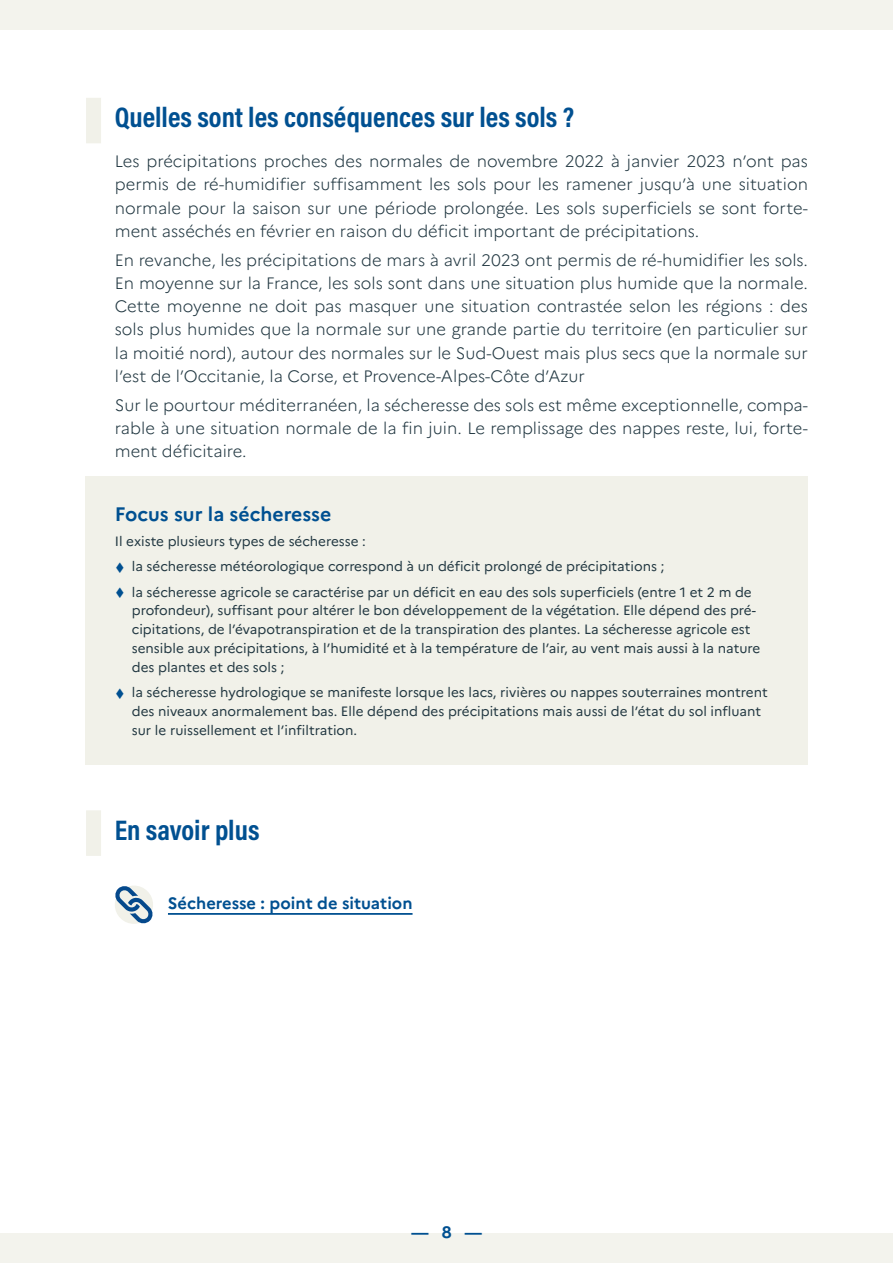
<style>
.page{position:relative;width:893px;height:1263px;background:#fff}
.page>*{position:absolute;margin:0;border:0;box-sizing:border-box;transform-origin:0 0}
.t1{font:700 28.5px "Acumin Pro Cond";color:#005091}
.t2{font:700 19.5px "Marianne";color:#005091}
.t3{font:300 16.5px/23.1px "Marianne";color:#213741;text-align:justify}
.t4{font:700 16.5px "Marianne";color:#005091}
.t5{font:13.5px/18.9px "Marianne";color:#213741}
.s1{font-family:"Segoe UI";font-size:15px;color:#005091}
</style>
<div class="page">
<div style="left:0;top:1233px;width:893px;height:30px;background:#f1f1e9"></div>
<div style="left:0;top:0;width:893px;height:29px;background:#f1f1e9"></div>
<div style="left:86px;top:98px;width:15px;height:45px;background:#f1f1e9"></div>
<div style="left:86px;top:810px;width:15px;height:46px;background:#f1f1e9"></div>
<svg style="left:115px;top:886px;width:38px;height:38px"></svg>
<hr style="left:168px;top:913px;width:245px;height:2px;background:#005091">
<div style="left:85px;top:476px;width:723px;height:289px;background:#f1f1e9"></div>
<h1 class="t1" style="left:115px;top:99px;width:461px">Quelles sont les conséquences sur les sols ?</h1>
<p class="t3" style="left:115px;top:150px;width:695px">Les précipitations proches des normales de novembre 2022 à janvier 2023 n’ont pas permis de ré-humidifier suffisamment les sols pour les ramener jusqu’à une situation normale pour la saison sur une période prolongée. Les sols superficiels se sont forte&shy;ment asséchés en février en raison du déficit important de précipitations.</p>
<p class="t3" style="left:115px;top:249px;width:695px">En revanche, les précipitations de mars à avril 2023 ont permis de ré-humidifier les sols.<br>En moyenne sur la France, les sols sont dans une situation plus humide que la normale.<br>Cette moyenne ne doit pas masquer une situation contrastée selon les régions : des sols plus humides que la normale sur une grande partie du territoire (en particulier sur la moitié nord), autour des normales sur le Sud-Ouest mais plus secs que la normale sur l’est de l’Occitanie, la Corse, et Provence-Alpes-Côte d’Azur</p>
<p class="t3" style="left:115px;top:394px;width:695px">Sur le pourtour méditerranéen, la sécheresse des sols est même exceptionnelle, compa&shy;rable à une situation normale de la fin juin. Le remplissage des nappes reste, lui, forte&shy;ment déficitaire.</p>
<p class="t2" style="left:115px;top:502px;width:218px">Focus sur la sécheresse</p>
<p class="t5" style="left:115px;top:528px;width:638px;line-height:25.3px">Il existe plusieurs types de sécheresse :<br><span class="s1">♦</span> la sécheresse météorologique correspond à un déficit prolongé de précipitations ;<br><span class="s1">♦</span> la sécheresse agricole se caractérise par un déficit en eau des sols superficiels (entre 1 et 2 m de</p>
<p class="t5" style="left:132px;top:601px;width:630px">profondeur), suffisant pour altérer le bon développement de la végétation. Elle dépend des pré&shy;cipitations, de l’évapotranspiration et de la transpiration des plantes. La sécheresse agricole est sensible aux précipitations, à l’humidité et à la température de l’air, au vent mais aussi à la nature des plantes et des sols ;</p>
<p class="t5" style="left:132px;top:683px;width:637px;text-indent:-17px"><span class="s1">♦</span> la sécheresse hydrologique se manifeste lorsque les lacs, rivières ou nappes souterraines montrent des niveaux anormalement bas. Elle dépend des précipitations mais aussi de l’état du sol influant sur le ruissellement et l’infiltration.</p>
<h1 class="t1" style="left:115px;top:811px;width:146px">En savoir plus</h1>
<p class="t4" style="left:168px;top:893px;width:246px">Sécheresse : point de situation</p>
<p class="t4" style="left:411px;top:1222px;width:73px">— 8 —</p>
</div>
